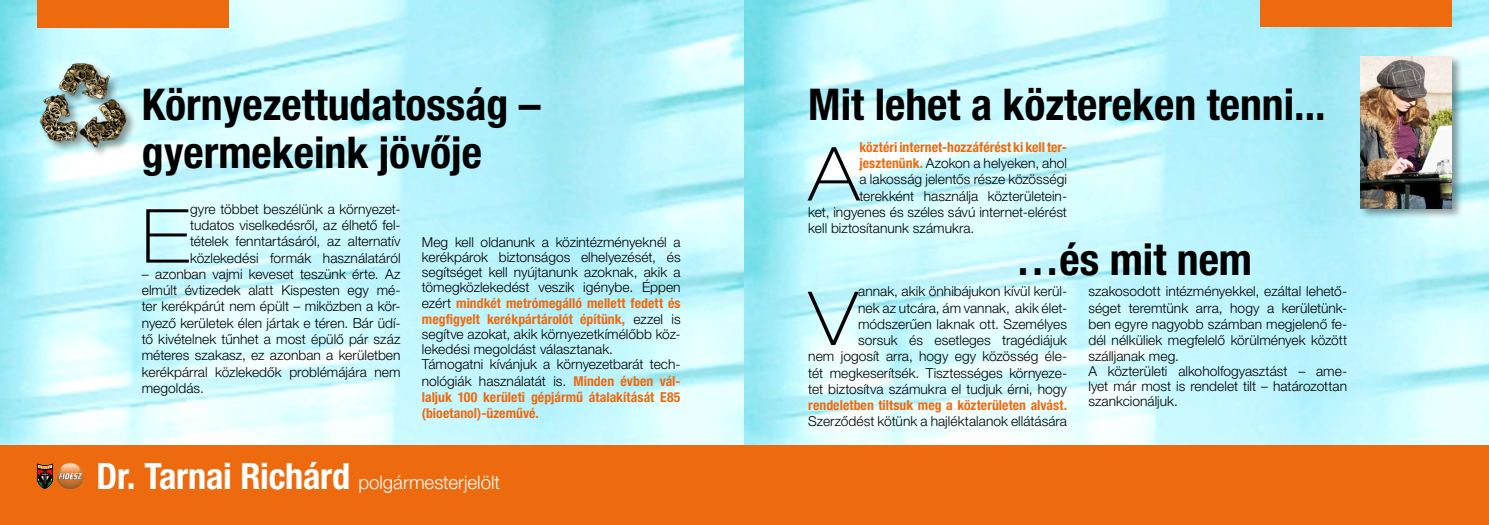
<style>
.page{position:relative;width:1489px;height:525px;background:#fff}
.page>*{position:absolute;margin:0;border:0;box-sizing:border-box;transform-origin:0 0}
.t1{font:100 expanded 74.62px "Helvetica Neue LT Pro";color:#000}
.t2{font:700 condensed 43.75px/47.5px "Helvetica Neue LT Pro";color:#000}
.t3{font:300 18.75px "Helvetica Neue LT Pro";color:#fff}
.t4{font:300 13.75px/16.2px "Helvetica Neue LT Pro";color:#000;text-align:justify}
.t5{font:700 condensed 13.75px/16.2px "Helvetica Neue LT Pro";letter-spacing:.005em;color:#ee6a0e}
.s1{font-weight:700;font-stretch:condensed;color:#ee6a0e}
.s2{font-weight:300;font-stretch:normal;color:#000}
.s3{font-weight:700;font-stretch:condensed;font-size:36.25px}
</style>
<div class="page">
<img style="left:0;top:0;width:1488px;height:445px">
<div style="left:0;top:445px;width:744px;height:79px;background:#ee6a0e"></div>
<svg style="left:37px;top:463px;width:47px;height:26px"></svg>
<div style="left:37px;top:0;width:191px;height:27px;background:#ee6a0e"></div>
<img style="left:744px;top:0;width:1px;height:524px">
<div style="left:744px;top:445px;width:744px;height:79px;background:#ee6a0e"></div>
<div style="left:1260px;top:0;width:191px;height:27px;background:#ee6a0e"></div>
<div style="left:38px;top:61px;width:99px;height:97px;background:#000;opacity:.4"></div>
<img style="left:37px;top:57px;width:95px;height:94px">
<div style="left:1358px;top:55px;width:105px;height:165px;background:#000;opacity:.4"></div>
<img style="left:1359px;top:57px;width:92px;height:151px">
<h2 class="t2" style="left:142px;top:80px;width:400px">Környezettudatosság – gyermekeink jövője</h2>
<h2 class="t2" style="left:808px;top:80px;width:519px">Mit lehet a köztereken tenni...</h2>
<p class="t5" style="left:859px;top:138px;width:209px">köztéri internet-hozzáférést ki kell ter-</p>
<p class="t4" style="left:859px;top:155px;width:209px"><span class="s1">jesztenünk.</span> Azokon a helyeken, ahol</p>
<p class="t4" style="left:859px;top:171px;width:209px">a lakosság jelentős része közösségi</p>
<p class="t4" style="left:859px;top:187px;width:209px">terekként használja közterületein-</p>
<p class="t4" style="left:808px;top:203px;width:260px">ket, ingyenes és széles sávú internet-elérést</p>
<p class="t4" style="left:808px;top:220px;width:168px">kell biztosítanunk számukra.</p>
<h1 class="t1" style="left:808px;top:129px;width:53px">A</h1>
<h1 class="t1" style="left:142px;top:191px;width:50px">E</h1>
<p class="t4" style="left:190px;top:200px;width:212px">gyre többet beszélünk a környezet&shy;tudatos viselkedésről, az élhető fel&shy;tételek fenntartásáról, az alternatív közlekedési formák használatáról</p>
<p class="t4" style="left:142px;top:265px;width:260px">– azonban vajmi keveset teszünk érte. Az elmúlt évtizedek alatt Kispesten egy mé&shy;ter kerékpárút nem épült – miközben a kör&shy;nyező kerületek élen jártak e téren. Bár üdí&shy;tő kivételnek tűnhet a most épülő pár száz méteres szakasz, ez azonban a kerületben kerékpárral közlekedők problémájára nem megoldás.</p>
<p class="t4" style="left:422px;top:234px;width:260px;line-height:15px">Meg kell oldanunk a közintézményeknél a kerékpárok biztonságos elhelyezését, és segítséget kell nyújtanunk azoknak, akik a tömegközlekedést veszik igénybe. Éppen</p>
<p class="t5" style="left:422px;top:294px;width:260px"><span class="s2">ezért</span> mindkét metrómegálló mellett fedett és megfigyelt kerékpártárolót építünk, <span class="s2">ezzel is</span></p>
<p class="t4" style="left:422px;top:326px;width:260px;line-height:15px;text-align:left">segítve azokat, akik környezetkímélőbb köz&shy;lekedési megoldást választanak.<br>Támogatni kívánjuk a környezetbarát tech-</p>
<p class="t5" style="left:422px;top:372px;width:260px;text-align:justify"><span class="s2">nológiák használatát is.</span> Minden évben vál&shy;laljuk 100 kerületi gépjármű átalakítását E85 (bioetanol)-üzeművé.</p>
<h2 class="t2" style="left:1015px;top:235px;width:238px">…és mit nem</h2>
<p class="t4" style="left:808px;top:283px;width:260px;text-align:right">annak, akik önhibájukon kívül kerül-<br>nek az utcára, ám vannak, akik élet&shy;módszerűen laknak ott. Személyes<br>sorsuk és esetleges tragédiájuk<br>nem jogosít arra, hogy egy közösség éle&shy;tét megkeserítsék. Tisztességes környeze&shy;tet biztosítva számukra el tudjuk érni, hogy</p>
<p class="t5" style="left:808px;top:397px;width:260px">rendeletben tiltsuk meg a közterületen alvást.</p>
<p class="t4" style="left:808px;top:413px;width:260px">Szerződést kötünk a hajléktalanok ellátására</p>
<p class="t4" style="left:1088px;top:283px;width:260px">szakosodott intézményekkel, ezáltal lehető&shy;séget teremtünk arra, hogy a kerületünk&shy;ben egyre nagyobb számban megjelenő fe&shy;dél nélküliek megfelelő körülmények között szálljanak meg.</p>
<p class="t4" style="left:1088px;top:363px;width:260px;line-height:15px">A közterületi alkoholfogyasztást – ame&shy;lyet már most is rendelet tilt – határozottan szankcionáljuk.</p>
<h1 class="t1" style="left:808px;top:274px;width:51px">V</h1>
<h3 class="t3" style="left:97px;top:470px;width:405px"><span class="s3">Dr. Tarnai Richárd</span> polgármesterjelölt</h3>
</div>
